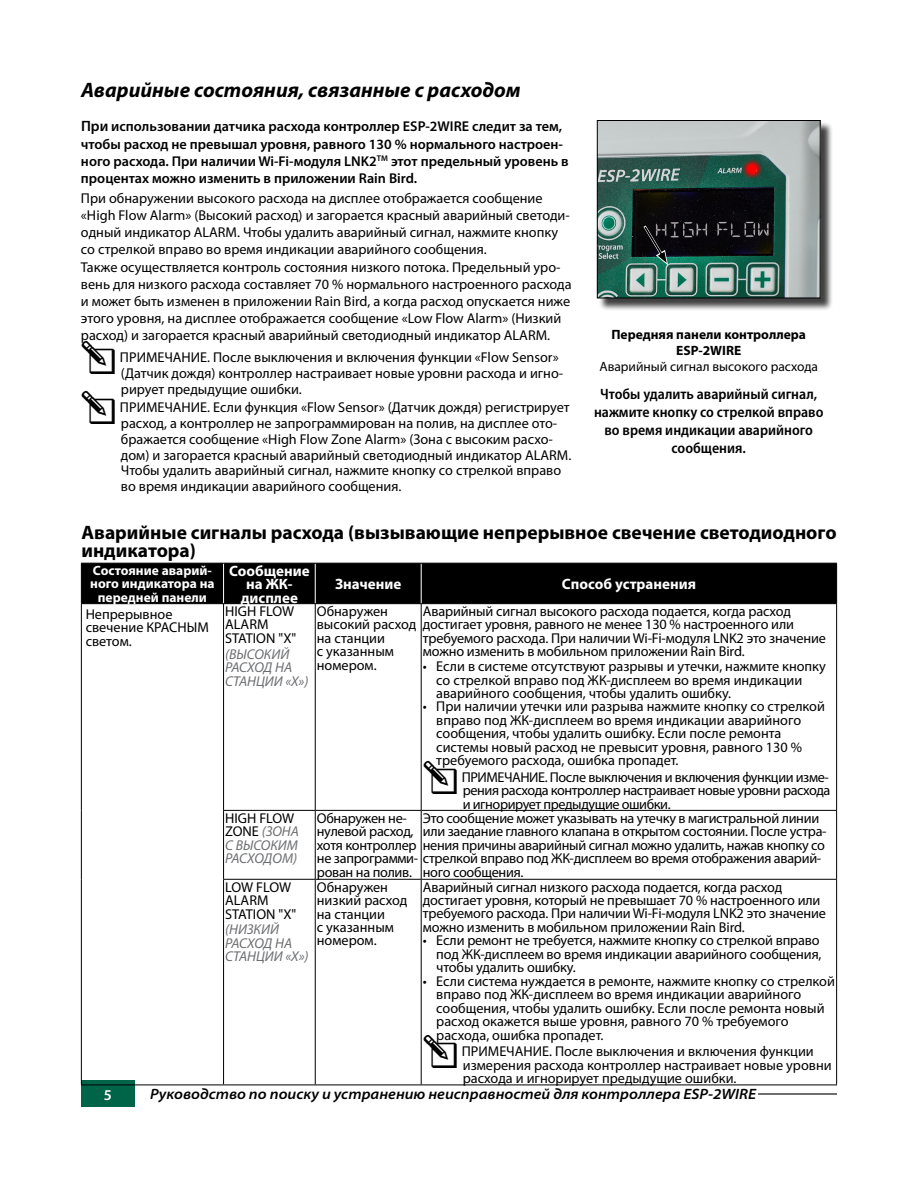
<style>
.page{position:relative;width:918px;height:1188px;background:#fff}
.page>*{position:absolute;margin:0;border:0;box-sizing:border-box;transform-origin:0 0}
.t1{font:italic 700 21px "Myriad Pro";color:#000}
.t2{font:700 19.5px/18px "Myriad Pro";color:#000}
.t3{font:600 semi-condensed 15px/18px "Myriad Pro";color:#000;text-align:center}
.t4{font:italic 600 semi-expanded 15px "Myriad Pro";color:#000}
.t5{font:700 15px/13.5px "Myriad Pro";color:#fff;text-align:center}
.t6{font:600 15px "Myriad Pro";color:#fff}
.t7{font:14.25px/13.5px "Myriad Pro";color:#000}
.t8{font:14.25px/13.5px "Myriad Pro";letter-spacing:-.02em;color:#000}
.t9{font:600 14.25px/17.1px "Myriad Pro";color:#000}
.t10{font:14.25px/13.5px "Myriad Pro";letter-spacing:-.03em;color:#000}
.t11{font:italic 14.25px/13.5px "Myriad Pro";color:#6d6e71}
.t12{font:700 13.5px/13.5px "Myriad Pro";color:#fff;text-align:center}
.t13{font:700 13.5px/16.2px "Myriad Pro";color:#000;text-align:center}
.t14{font:13.5px "Myriad Pro";color:#000}
.s1{font-size:15px}
.s2{font-style:normal;color:#000}
</style>
<div class="page">
<hr style="left:238px;top:1093px;width:599px;height:2px;background:#000">
<div style="left:81px;top:1081px;width:54px;height:26px;background:#006548"></div>
<div style="left:150px;top:1088px;width:608px;height:12px;background:#fff"></div>
<div style="left:598px;top:122px;width:235px;height:189px;background:#000;opacity:.75"></div>
<img style="left:599px;top:122px;width:219px;height:174px">
<div style="left:597px;top:120px;width:223px;height:178px;border:1px solid #000"></div>
<svg style="left:641px;top:223px;width:27px;height:42px"></svg>
<div style="left:82px;top:564px;width:754px;height:39px;background:#000"></div>
<hr style="left:81px;top:1085px;width:143px;height:1px;background:#000">
<hr style="left:223px;top:564px;width:1px;height:39px;background:#fff">
<hr style="left:315px;top:564px;width:1px;height:39px;background:#fff">
<hr style="left:421px;top:564px;width:1px;height:39px;background:#fff">
<hr style="left:81px;top:604px;width:1px;height:206px;background:#000">
<hr style="left:223px;top:604px;width:1px;height:206px;background:#000">
<hr style="left:81px;top:810px;width:1px;height:69px;background:#000">
<hr style="left:223px;top:811px;width:1px;height:68px;background:#000">
<hr style="left:81px;top:879px;width:1px;height:206px;background:#000">
<hr style="left:223px;top:880px;width:1px;height:205px;background:#000">
<hr style="left:224px;top:1085px;width:91px;height:1px;background:#000">
<hr style="left:315px;top:1085px;width:106px;height:1px;background:#000">
<hr style="left:315px;top:604px;width:1px;height:206px;background:#000">
<hr style="left:315px;top:811px;width:1px;height:68px;background:#000">
<hr style="left:315px;top:880px;width:1px;height:205px;background:#000">
<hr style="left:421px;top:604px;width:1px;height:206px;background:#000">
<hr style="left:836px;top:604px;width:1px;height:206px;background:#000">
<hr style="left:223px;top:810px;width:92px;height:1px;background:#000">
<hr style="left:315px;top:810px;width:106px;height:1px;background:#000">
<hr style="left:421px;top:810px;width:416px;height:1px;background:#000">
<hr style="left:421px;top:811px;width:1px;height:68px;background:#000">
<hr style="left:836px;top:811px;width:1px;height:68px;background:#000">
<hr style="left:223px;top:879px;width:92px;height:1px;background:#000">
<hr style="left:315px;top:879px;width:106px;height:1px;background:#000">
<hr style="left:421px;top:879px;width:416px;height:1px;background:#000">
<hr style="left:421px;top:880px;width:1px;height:205px;background:#000">
<hr style="left:836px;top:880px;width:1px;height:205px;background:#000">
<hr style="left:421px;top:1085px;width:416px;height:1px;background:#000">
<hr style="left:81px;top:563px;width:143px;height:1px;background:#000">
<hr style="left:224px;top:563px;width:91px;height:1px;background:#000">
<hr style="left:315px;top:563px;width:106px;height:1px;background:#000">
<hr style="left:421px;top:563px;width:416px;height:1px;background:#000">
<hr style="left:81px;top:564px;width:1px;height:39px;background:#000">
<hr style="left:836px;top:564px;width:1px;height:39px;background:#000">
<hr style="left:81px;top:603px;width:143px;height:1px;background:#000">
<hr style="left:224px;top:603px;width:91px;height:1px;background:#000">
<hr style="left:315px;top:603px;width:106px;height:1px;background:#000">
<hr style="left:421px;top:603px;width:416px;height:1px;background:#000">
<h1 class="t1" style="left:81px;top:78px;width:441px">Аварийные состояния, связанные с расходом</h1>
<p class="t9" style="left:81px;top:118px;width:489px"><span class="s1">При</span> использовании датчика расхода контроллер ESP-2WIRE следит за тем, чтобы расход не превышал уровня, равного 130 % нормального настроен&shy;ного расхода. При наличии Wi-Fi-модуля LNK2<sup>TM</sup> этот предельный уровень в процентах можно изменить в приложении Rain Bird.</p>
<p class="t7" style="left:81px;top:190px;width:492px;line-height:17.1px">При обнаружении высокого расхода на дисплее отображается сообщение «High Flow Alarm» (Высокий расход) и загорается красный аварийный светоди&shy;одный индикатор ALARM. Чтобы удалить аварийный сигнал, нажмите кнопку со стрелкой вправо во время индикации аварийного сообщения.<br>Также осуществляется контроль состояния низкого потока. Предельный уро&shy;вень для низкого расхода составляет 70 % нормального настроенного расхода и может быть изменен в приложении Rain Bird, а когда расход опускается ниже этого уровня, на дисплее отображается сообщение «Low Flow Alarm» (Низкий расход) и загорается красный аварийный светодиодный индикатор ALARM.</p>
<p class="t7" style="left:120px;top:350px;width:445px;line-height:15.8px">ПРИМЕЧАНИЕ. После выключения и включения функции «Flow Sensor» (Датчик дождя) контроллер настраивает новые уровни расхода и игно&shy;рирует предыдущие ошибки.</p>
<p class="t7" style="left:120px;top:400px;width:453px;line-height:15.8px">ПРИМЕЧАНИЕ. Если функция «Flow Sensor» (Датчик дождя) регистрирует расход, а контроллер не запрограммирован на полив, на дисплее ото&shy;бражается сообщение «High Flow Zone Alarm» (Зона с высоким расхо&shy;дом) и загорается красный аварийный светодиодный индикатор ALARM.<br>Чтобы удалить аварийный сигнал, нажмите кнопку со стрелкой вправо во время индикации аварийного сообщения.</p>
<p class="t13" style="left:611px;top:327px;width:196px">Передняя панели контроллера<br>ESP-2WIRE</p>
<p class="t14" style="left:599px;top:360px;width:220px">Аварийный сигнал высокого расхода</p>
<p class="t3" style="left:594px;top:386px;width:231px">Чтобы удалить аварийный сигнал, нажмите кнопку со стрелкой вправо во время индикации аварийного сообщения.</p>
<h2 class="t2" style="left:81px;top:523px;width:757px">Аварийные сигналы расхода (вызывающие непрерывное свечение светодиодного индикатора)</h2>
<p class="t12" style="left:90px;top:564px;width:126px">Состояние аварий&shy;ного индикатора на передней панели</p>
<p class="t5" style="left:229px;top:564px;width:82px">Сообщение на ЖК&shy;дисплее</p>
<p class="t5" style="left:335px;top:577px;width:68px">Значение</p>
<p class="t5" style="left:562px;top:577px;width:136px">Способ устранения</p>
<p class="t7" style="left:317px;top:605px;width:101px">Обнаружен высокий расход на станции<br>с указанным номером.</p>
<p class="t7" style="left:423px;top:605px;width:405px">Аварийный сигнал высокого расхода подается, когда расход достигает уровня, равного не менее 130 % настроенного или требуемого расхода. При наличии Wi-Fi-модуля LNK2 это значение можно изменить в мобильном приложении Rain Bird.</p>
<p class="t7" style="left:86px;top:607px;width:125px">Непрерывное свечение КРАСНЫМ светом.</p>
<p class="t7" style="left:225px;top:605px;width:73px">HIGH FLOW<br>ALARM<br>STATION "X"</p>
<p class="t11" style="left:225px;top:647px;width:85px">(ВЫСОКИЙ<br>РАСХОД НА<br>СТАНЦИИ «X»)</p>
<p class="t7" style="left:436px;top:660px;width:391px;text-indent:-13px">• Если в системе отсутствуют разрывы и утечки, нажмите кнопку со стрелкой вправо под ЖК-дисплеем во время индикации аварийного сообщения, чтобы удалить ошибку.</p>
<p class="t7" style="left:436px;top:700px;width:390px;text-indent:-13px">• При наличии утечки или разрыва нажмите кнопку со стрелкой вправо под ЖК-дисплеем во время индикации аварийного сообщения, чтобы удалить ошибку. Если после ремонта системы новый расход не превысит уровня, равного 130 % требуемого расхода, ошибка пропадет.</p>
<p class="t10" style="left:462px;top:771px;width:370px">ПРИМЕЧАНИЕ. После выключения и включения функции изме&shy;рения расхода контроллер настраивает новые уровни расхода и игнорирует предыдущие ошибки.</p>
<p class="t8" style="left:423px;top:811px;width:405px">Это сообщение может указывать на утечку в магистральной линии или заедание главного клапана в открытом состоянии. После устра-</p>
<p class="t8" style="left:423px;top:865px;width:102px">ного сообщения.</p>
<p class="t11" style="left:225px;top:811px;width:75px"><span class="s2">HIGH FLOW<br>ZONE</span> (ЗОНА<br>С ВЫСОКИМ<br>РАСХОДОМ)</p>
<p class="t8" style="left:317px;top:811px;width:510px">Обнаружен не-<br>нулевой расход,<br>хотя контроллер нения причины аварийный сигнал можно удалить, нажав кнопку со не запрограмми- стрелкой вправо под ЖК-дисплеем во время отображения аварий&shy;рован на полив.</p>
<p class="t7" style="left:317px;top:880px;width:92px">Обнаружен низкий расход на станции<br>с указанным номером.</p>
<p class="t7" style="left:423px;top:880px;width:405px">Аварийный сигнал низкого расхода подается, когда расход достигает уровня, который не превышает 70 % настроенного или требуемого расхода. При наличии Wi-Fi-модуля LNK2 это значение можно изменить в мобильном приложении Rain Bird.</p>
<p class="t7" style="left:225px;top:880px;width:73px">LOW FLOW<br>ALARM<br>STATION "X"</p>
<p class="t11" style="left:225px;top:923px;width:85px">(НИЗКИЙ<br>РАСХОД НА<br>СТАНЦИИ «X»)</p>
<p class="t7" style="left:436px;top:934px;width:387px;text-indent:-13px">• Если ремонт не требуется, нажмите кнопку со стрелкой вправо под ЖК-дисплеем во время индикации аварийного сообщения, чтобы удалить ошибку.</p>
<p class="t7" style="left:436px;top:975px;width:400px;text-indent:-13px">• Если система нуждается в ремонте, нажмите кнопку со стрелкой вправо под ЖК-дисплеем во время индикации аварийного сообщения, чтобы удалить ошибку. Если после ремонта новый расход окажется выше уровня, равного 70 % требуемого расхода, ошибка пропадет.</p>
<p class="t7" style="left:462px;top:1045px;width:371px">ПРИМЕЧАНИЕ. После выключения и включения функции измерения расхода контроллер настраивает новые уровни расхода и игнорирует предыдущие ошибки.</p>
<p class="t6" style="left:104px;top:1086px;width:10px">5</p>
<p class="t4" style="left:150px;top:1086px;width:607px">Руководство по поиску и устранению неисправностей для контроллера ESP-2WIRE</p>
</div>
